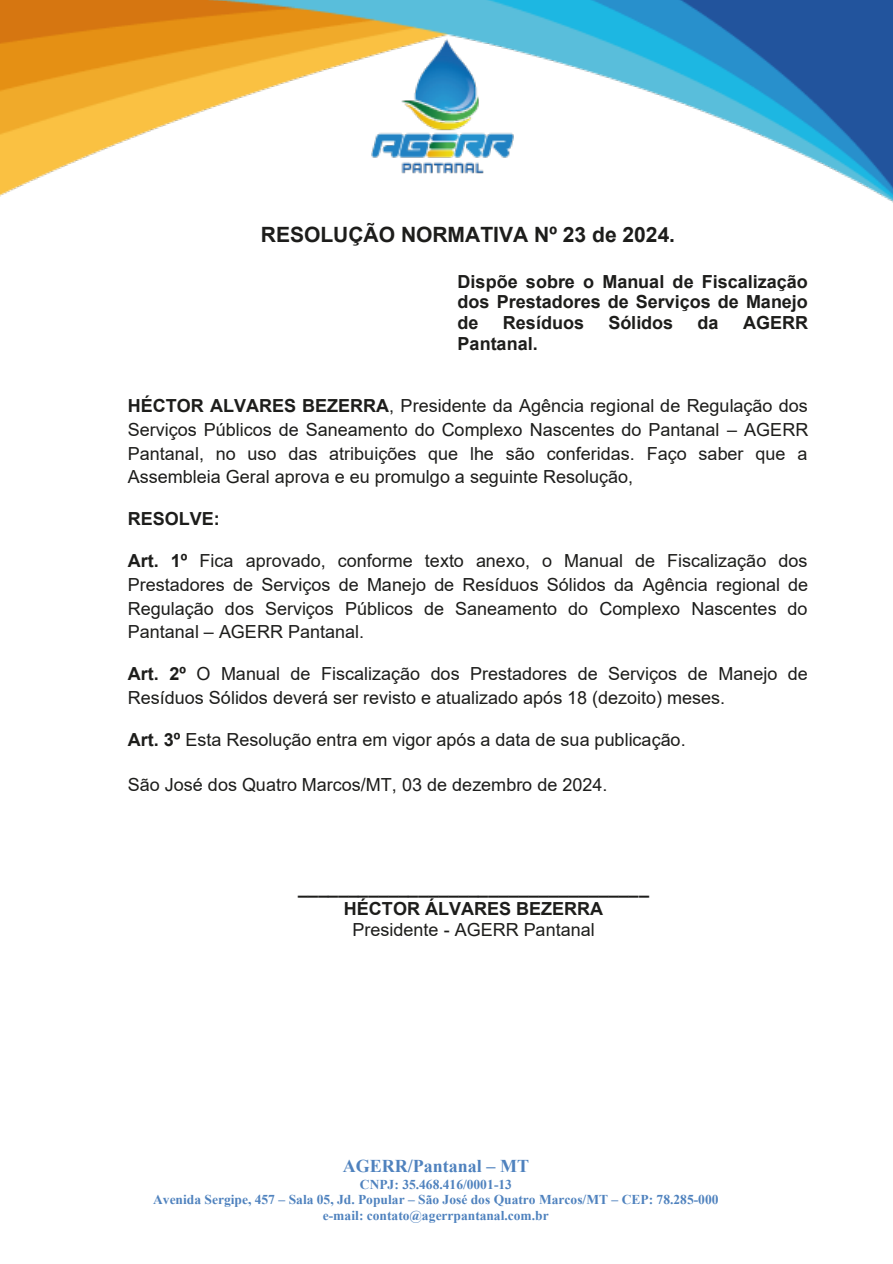
<style>
.page{position:relative;width:893px;height:1264px;background:#fff}
.page>*{position:absolute;margin:0;border:0;box-sizing:border-box;transform-origin:0 0}
.t1{font:700 21px "Arial";color:#1d1d1b}
.t2{font:18px/23.7px "Arial";color:#1d1d1b;text-align:justify}
.t3{font:700 18px/20.7px "Arial";color:#1d1d1b;text-align:justify}
.t4{font:700 18px "Times New Roman";color:#4f82be}
.t5{font:700 13.5px/15.5px "Times New Roman";color:#4f82be;text-align:center}
.s1{font-weight:700}
</style>
<div class="page">
<img style="left:0;top:0;width:892px;height:201px">
<p class="t1" style="left:261px;top:220px;width:415px">RESOLUÇÃO NORMATIVA Nº 23 de 2024.</p>
<p class="t3" style="left:457px;top:271px;width:352px">Dispõe sobre o Manual de Fiscalização dos Prestadores de Serviços de Manejo de</p>
<p class="t3" style="left:503px;top:312px;width:83px">Resíduos</p>
<p class="t3" style="left:608px;top:312px;width:66px">Sólidos</p>
<p class="t3" style="left:697px;top:312px;width:23px">da</p>
<p class="t3" style="left:743px;top:312px;width:67px">AGERR</p>
<p class="t3" style="left:457px;top:333px;width:82px">Pantanal.</p>
<p class="t2" style="left:128px;top:393px;width:682px"><span class="s1">HÉCTOR ALVARES BEZERRA</span>, Presidente da Agência regional de Regulação dos Serviços Públicos de Saneamento do Complexo Nascentes do Pantanal – AGERR Pantanal, no uso das atribuições que lhe são conferidas. Faço saber que a Assembleia Geral aprova e eu promulgo a seguinte Resolução,</p>
<p class="t3" style="left:128px;top:508px;width:94px">RESOLVE:</p>
<p class="t2" style="left:128px;top:548px;width:681px"><span class="s1">Art. 1º</span> Fica aprovado, conforme texto anexo, o Manual de Fiscalização dos Prestadores de Serviços de Manejo de Resíduos Sólidos da Agência regional de Regulação dos Serviços Públicos de Saneamento do Complexo Nascentes do Pantanal – AGERR Pantanal.</p>
<p class="t2" style="left:128px;top:662px;width:681px"><span class="s1">Art. 2º</span> O Manual de Fiscalização dos Prestadores de Serviços de Manejo de<br>Resíduos Sólidos deverá ser revisto e atualizado após 18 (dezoito) meses.</p>
<p class="t2" style="left:128px;top:727px;width:559px"><span class="s1">Art. 3º</span> Esta Resolução entra em vigor após a data de sua publicação.</p>
<p class="t2" style="left:128px;top:772px;width:481px">São José dos Quatro Marcos/MT, 03 de dezembro de 2024.</p>
<p class="t3" style="left:298px;top:877px;width:352px;text-align:center">___________________________________<br>HÉCTOR ÁLVARES BEZERRA</p>
<p class="t2" style="left:352px;top:917px;width:244px">Presidente - AGERR Pantanal</p>
<p class="t4" style="left:343px;top:1152px;width:188px">AGERR/Pantanal – MT</p>
<p class="t5" style="left:153px;top:1175px;width:567px">CNPJ: 35.468.416/0001-13<br>Avenida Sergipe, 457 – Sala 05, Jd. Popular – São José dos Quatro Marcos/MT – CEP: 78.285-000 e-mail: contato@agerrpantanal.com.br</p>
</div>
